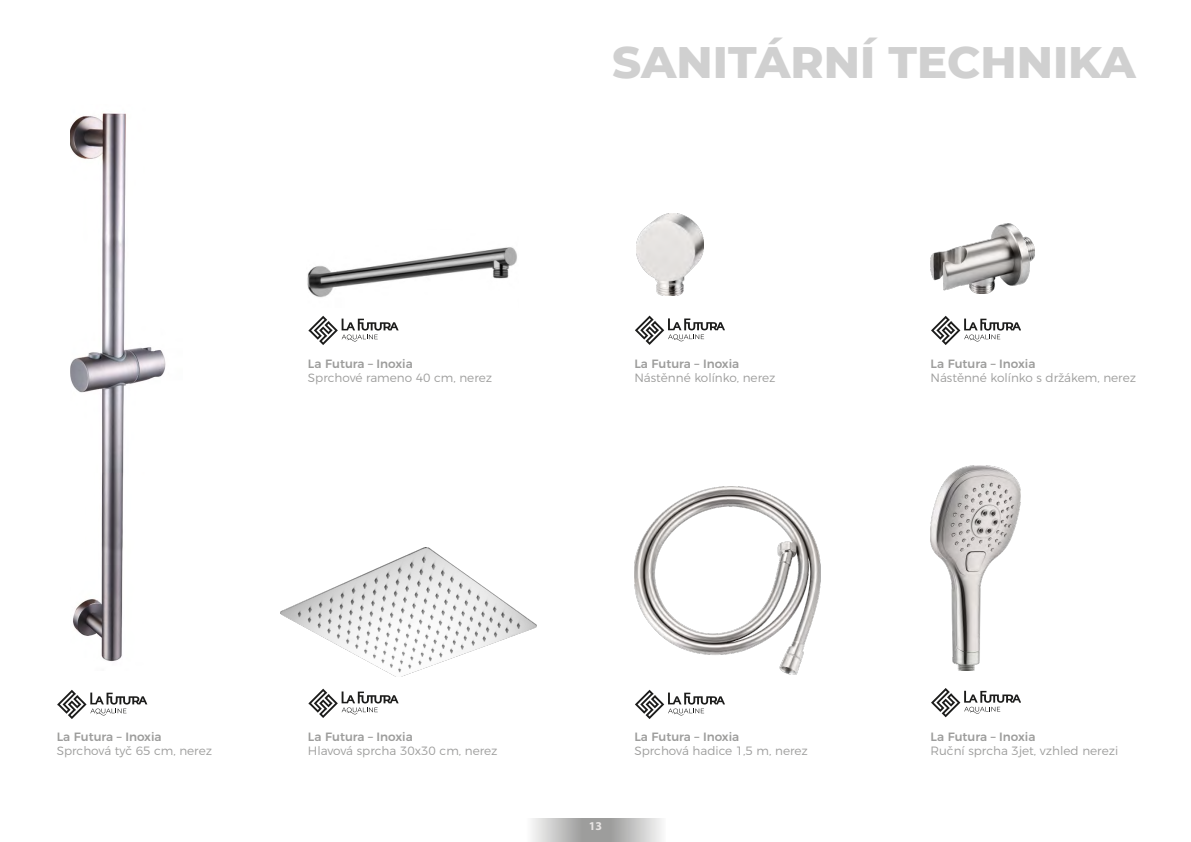
<style>
.page{position:relative;width:1191px;height:842px;background:#fff}
.page>*{position:absolute;margin:0;border:0;box-sizing:border-box;transform-origin:0 0}
.Nadpis4{font:800 45px "Montserrat";color:#d0d0d0}
.Nadpis4-2{font:300 12px "Montserrat";color:#9d9d9c}
.Nadpis4-3{font:500 12px "Montserrat";color:#9d9d9c}
.t1{font:700 12px "Myriad Pro";color:#e8e5e4}
</style>
<div class="page">
<svg style="left:931px;top:688px;width:90px;height:29px"></svg>
<svg style="left:635px;top:690px;width:90px;height:29px"></svg>
<svg style="left:931px;top:316px;width:90px;height:29px"></svg>
<svg style="left:635px;top:316px;width:90px;height:29px"></svg>
<svg style="left:57px;top:690px;width:90px;height:29px"></svg>
<svg style="left:308px;top:689px;width:90px;height:29px"></svg>
<svg style="left:308px;top:316px;width:90px;height:29px"></svg>
<img style="left:930px;top:466px;width:91px;height:204px">
<img style="left:634px;top:487px;width:186px;height:188px">
<img style="left:636px;top:214px;width:67px;height:81px">
<img style="left:70px;top:113px;width:96px;height:549px">
<img style="left:307px;top:247px;width:210px;height:51px">
<img style="left:280px;top:548px;width:256px;height:128px">
<img style="left:930px;top:223px;width:104px;height:70px">
<svg style="left:532px;top:818px;width:130px;height:24px;background:#bebebe"></svg>
<p class="Nadpis4-3" style="left:308px;top:354px;width:106px">La Futura – Inoxia</p>
<p class="Nadpis4-2" style="left:308px;top:369px;width:186px">Sprchové rameno 40 cm, nerez</p>
<p class="Nadpis4" style="left:612px;top:30px;width:525px">SANITÁRNÍ TECHNIKA</p>
<p class="Nadpis4-3" style="left:634px;top:354px;width:106px">La Futura – Inoxia</p>
<p class="Nadpis4-2" style="left:634px;top:369px;width:143px">Nástěnné kolínko, nerez</p>
<p class="Nadpis4-3" style="left:930px;top:354px;width:106px">La Futura – Inoxia</p>
<p class="Nadpis4-2" style="left:930px;top:369px;width:207px">Nástěnné kolínko s držákem, nerez</p>
<p class="Nadpis4-3" style="left:57px;top:727px;width:106px">La Futura – Inoxia</p>
<p class="Nadpis4-2" style="left:57px;top:741px;width:157px">Sprchová tyč 65 cm, nerez</p>
<p class="Nadpis4-3" style="left:308px;top:727px;width:106px">La Futura – Inoxia</p>
<p class="Nadpis4-2" style="left:308px;top:741px;width:191px">Hlavová sprcha 30x30 cm, nerez</p>
<p class="t1" style="left:589px;top:818px;width:15px">13</p>
<p class="Nadpis4-3" style="left:634px;top:727px;width:106px">La Futura – Inoxia</p>
<p class="Nadpis4-2" style="left:634px;top:741px;width:175px">Sprchová hadice 1,5 m, nerez</p>
<p class="Nadpis4-3" style="left:930px;top:727px;width:106px">La Futura – Inoxia</p>
<p class="Nadpis4-2" style="left:930px;top:741px;width:189px">Ruční sprcha 3jet, vzhled nerezi</p>
</div>
